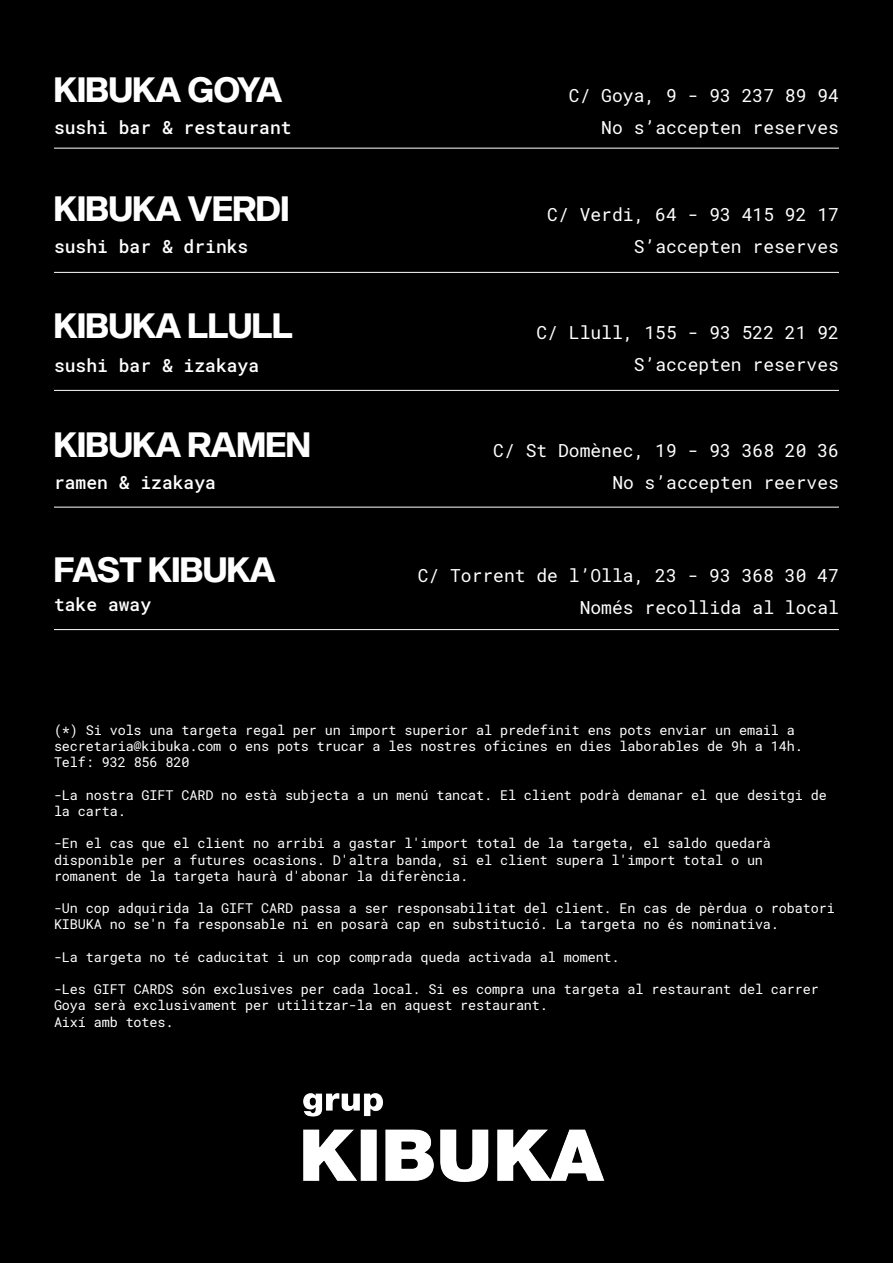
<style>
.page{position:relative;width:893px;height:1263px;background:#000001}
.page>*{position:absolute;margin:0;border:0;box-sizing:border-box;transform-origin:0 0}
.t1{font:34.5px "Sequel Sans Bold Disp";color:#fff}
.t2{font:18px "Roboto Mono";color:#fff}
.t3{font:500 18px "Roboto Mono";color:#fff}
.t4{font:13.5px/16.2px "Roboto Mono";letter-spacing:-.01em;color:#fff}
</style>
<div class="page">
<img style="left:303px;top:1093px;width:302px;height:89px">
<hr style="left:54px;top:148px;width:785px;height:1px;background:#fff">
<hr style="left:54px;top:272px;width:785px;height:1px;background:#fff">
<hr style="left:54px;top:390px;width:785px;height:1px;background:#fff">
<hr style="left:54px;top:507px;width:785px;height:1px;background:#fff">
<hr style="left:54px;top:629px;width:785px;height:1px;background:#fff">
<p class="t1" style="left:54px;top:65px;width:230px">KIBUKA GOYA</p>
<p class="t3" style="left:54px;top:115px;width:239px">sushi bar &amp; restaurant</p>
<p class="t1" style="left:54px;top:184px;width:237px">KIBUKA VERDI</p>
<p class="t3" style="left:54px;top:234px;width:196px">sushi bar &amp; drinks</p>
<p class="t1" style="left:54px;top:301px;width:240px">KIBUKA LLULL</p>
<p class="t3" style="left:54px;top:353px;width:207px">sushi bar &amp; izakaya</p>
<p class="t1" style="left:54px;top:420px;width:258px">KIBUKA RAMEN</p>
<p class="t3" style="left:54px;top:470px;width:163px">ramen &amp; izakaya</p>
<p class="t1" style="left:54px;top:545px;width:223px">FAST KIBUKA</p>
<p class="t3" style="left:54px;top:592px;width:99px">take away</p>
<p class="t2" style="left:569px;top:83px;width:272px">C/ Goya, 9 - 93 237 89 94</p>
<p class="t2" style="left:601px;top:115px;width:239px">No s’accepten reserves</p>
<p class="t2" style="left:547px;top:202px;width:293px">C/ Verdi, 64 - 93 415 92 17</p>
<p class="t2" style="left:634px;top:233px;width:207px">S’accepten reserves</p>
<p class="t2" style="left:536px;top:320px;width:304px">C/ Llull, 155 - 93 522 21 92</p>
<p class="t2" style="left:634px;top:352px;width:207px">S’accepten reserves</p>
<p class="t2" style="left:493px;top:438px;width:347px">C/ St Domènec, 19 - 93 368 20 36</p>
<p class="t2" style="left:612px;top:470px;width:228px">No s’accepten reerves</p>
<p class="t2" style="left:418px;top:563px;width:423px">C/ Torrent de l’Olla, 23 - 93 368 30 47</p>
<p class="t2" style="left:580px;top:595px;width:261px">Només recollida al local</p>
<p class="t4" style="left:54px;top:721px;width:742px">(*) Si vols una targeta regal per un import superior al predefinit ens pots enviar un email a</p>
<p class="t4" style="left:54px;top:738px;width:750px">secretaria@kibuka.com o ens pots trucar a les nostres oficines en dies laborables de 9h a 14h.</p>
<p class="t4" style="left:54px;top:754px;width:137px">Telf: 932 856 820</p>
<p class="t4" style="left:54px;top:786px;width:774px">-La nostra GIFT CARD no està subjecta a un menú tancat. El client podrà demanar el que desitgi de la carta.</p>
<p class="t4" style="left:54px;top:835px;width:718px">-En el cas que el client no arribi a gastar l'import total de la targeta, el saldo quedarà</p>
<p class="t4" style="left:54px;top:851px;width:711px">disponible per a futures ocasions. D'altra banda, si el client supera l'import total o un</p>
<p class="t4" style="left:54px;top:867px;width:416px">romanent de la targeta haurà d'abonar la diferència.</p>
<p class="t4" style="left:54px;top:900px;width:782px">-Un cop adquirida la GIFT CARD passa a ser responsabilitat del client. En cas de pèrdua o robatori<br>KIBUKA no se'n fa responsable ni en posarà cap en substitució. La targeta no és nominativa.</p>
<p class="t4" style="left:54px;top:948px;width:567px">-La targeta no té caducitat i un cop comprada queda activada al moment.</p>
<p class="t4" style="left:54px;top:981px;width:766px">-Les GIFT CARDS són exclusives per cada local. Si es compra una targeta al restaurant del carrer<br>Goya serà exclusivament per utilitzar-la en aquest restaurant.</p>
<p class="t4" style="left:54px;top:1013px;width:121px">Així amb totes.</p>
</div>
